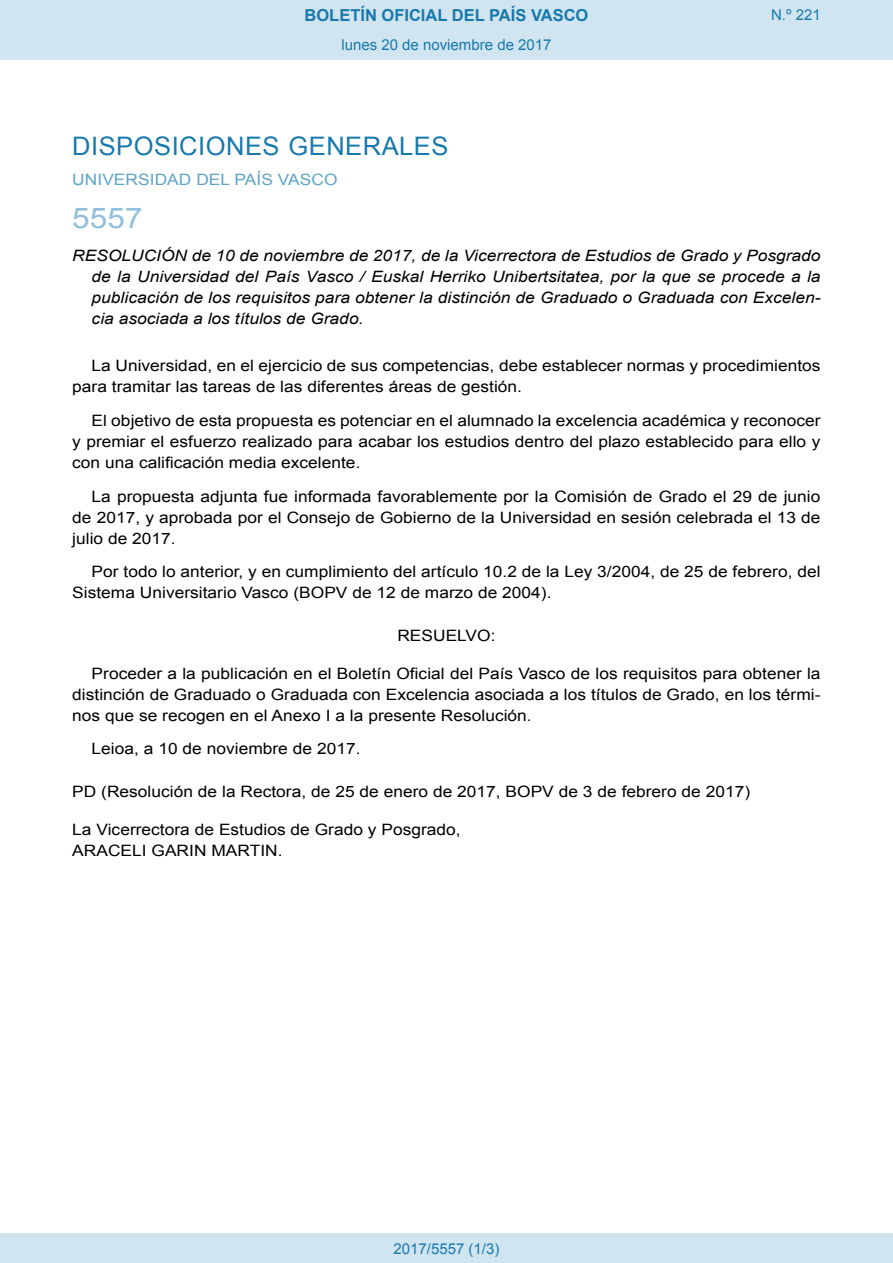
<style>
.page{position:relative;width:893px;height:1263px;background:#fff}
.page>*{position:absolute;margin:0;border:0;box-sizing:border-box;transform-origin:0 0}
.BOPVOrden{font:28.5px "Arial";color:#90c0db;scale:1.11 1}
.BOPVSeccion{font:25.5px "Arial";letter-spacing:.02em;color:#1879ad}
.t1{font:700 16.5px "Arial";color:#1879ad}
.BOPVDetalle{font:15.6px/21px "Arial";color:#000;text-align:justify;scale:1.11 1}
.BOPVTitulo{font:italic 15.6px/21px "Arial";color:#000;text-align:justify;scale:1.11 1}
.BOPVDisposicionTitul{font:15.6px "Arial";color:#000;scale:1.11 1}
.BOPVFirmaPuesto{font:15.6px "Arial";color:#000;scale:1.11 1}
.BOPVFirmaLugFec{font:15.6px "Arial";color:#000;scale:1.11 1}
.BOPVOrganismo{font:15.6px "Arial";letter-spacing:.005em;color:#5ea4ca;scale:1.11 1}
.BOPVFirmaNombre{font:15.6px "Arial";color:#000;scale:1.11 1}
.BOPVClave{font:15.6px "Arial";color:#000;scale:1.11 1}
.Paginacion_Centro{font:15px "Arial";color:#1879ad}
</style>
<div class="page">
<div style="left:0;top:0;width:893px;height:60px;background:#d0e5f0"></div>
<div style="left:0;top:1233px;width:893px;height:30px;background:#d0e5f0"></div>
<p class="t1" style="left:305px;top:4px;width:285px">BOLETÍN OFICIAL DEL PAÍS VASCO</p>
<p class="Paginacion_Centro" style="left:341px;top:35px;width:212px">lunes 20 de noviembre de 2017</p>
<p class="Paginacion_Centro" style="left:771px;top:5px;width:51px">N.º 221</p>
<p class="BOPVSeccion" style="left:72px;top:129px;width:378px">DISPOSICIONES GENERALES</p>
<p class="BOPVOrganismo" style="left:72px;top:169px;width:240px">UNIVERSIDAD DEL PAÍS VASCO</p>
<p class="BOPVOrden" style="left:72px;top:199px;width:65px">5557</p>
<p class="BOPVTitulo" style="left:92px;top:246px;width:658px;text-indent:-19px">RESOLUCIÓN de 10 de noviembre de 2017, de la Vicerrectora de Estudios de Grado y Posgrado de la Universidad del País Vasco / Euskal Herriko Unibertsitatea, por la que se procede a la publicación de los requisitos para obtener la distinción de Graduado o Graduada con Excelen&shy;cia asociada a los títulos de Grado.</p>
<p class="BOPVDetalle" style="left:72px;top:355px;width:676px;text-indent:19px">La Universidad, en el ejercicio de sus competencias, debe establecer normas y procedimientos para tramitar las tareas de las diferentes áreas de gestión.</p>
<p class="BOPVDetalle" style="left:72px;top:410px;width:676px;text-indent:19px">El objetivo de esta propuesta es potenciar en el alumnado la excelencia académica y reconocer y premiar el esfuerzo realizado para acabar los estudios dentro del plazo establecido para ello y con una calificación media excelente.</p>
<p class="BOPVDetalle" style="left:72px;top:486px;width:676px;text-indent:19px">La propuesta adjunta fue informada favorablemente por la Comisión de Grado el 29 de junio de 2017, y aprobada por el Consejo de Gobierno de la Universidad en sesión celebrada el 13 de julio de 2017.</p>
<p class="BOPVDetalle" style="left:72px;top:561px;width:676px;text-indent:19px">Por todo lo anterior, y en cumplimiento del artículo 10.2 de la Ley 3/2004, de 25 de febrero, del<br>Sistema Universitario Vasco (BOPV de 12 de marzo de 2004).</p>
<p class="BOPVClave" style="left:397px;top:625px;width:90px">RESUELVO:</p>
<p class="BOPVDetalle" style="left:72px;top:663px;width:676px;text-indent:19px">Proceder a la publicación en el Boletín Oficial del País Vasco de los requisitos para obtener la distinción de Graduado o Graduada con Excelencia asociada a los títulos de Grado, en los térmi&shy;nos que se recogen en el Anexo I a la presente Resolución.</p>
<p class="BOPVFirmaLugFec" style="left:92px;top:739px;width:244px">Leioa, a 10 de noviembre de 2017.</p>
<p class="BOPVDisposicionTitul" style="left:72px;top:781px;width:612px">PD (Resolución de la Rectora, de 25 de enero de 2017, BOPV de 3 de febrero de 2017)</p>
<p class="BOPVFirmaPuesto" style="left:72px;top:819px;width:351px">La Vicerrectora de Estudios de Grado y Posgrado,</p>
<p class="BOPVFirmaNombre" style="left:72px;top:840px;width:191px">ARACELI GARIN MARTIN.</p>
<p class="Paginacion_Centro" style="left:393px;top:1238px;width:107px">2017/5557 (1/3)</p>
</div>
